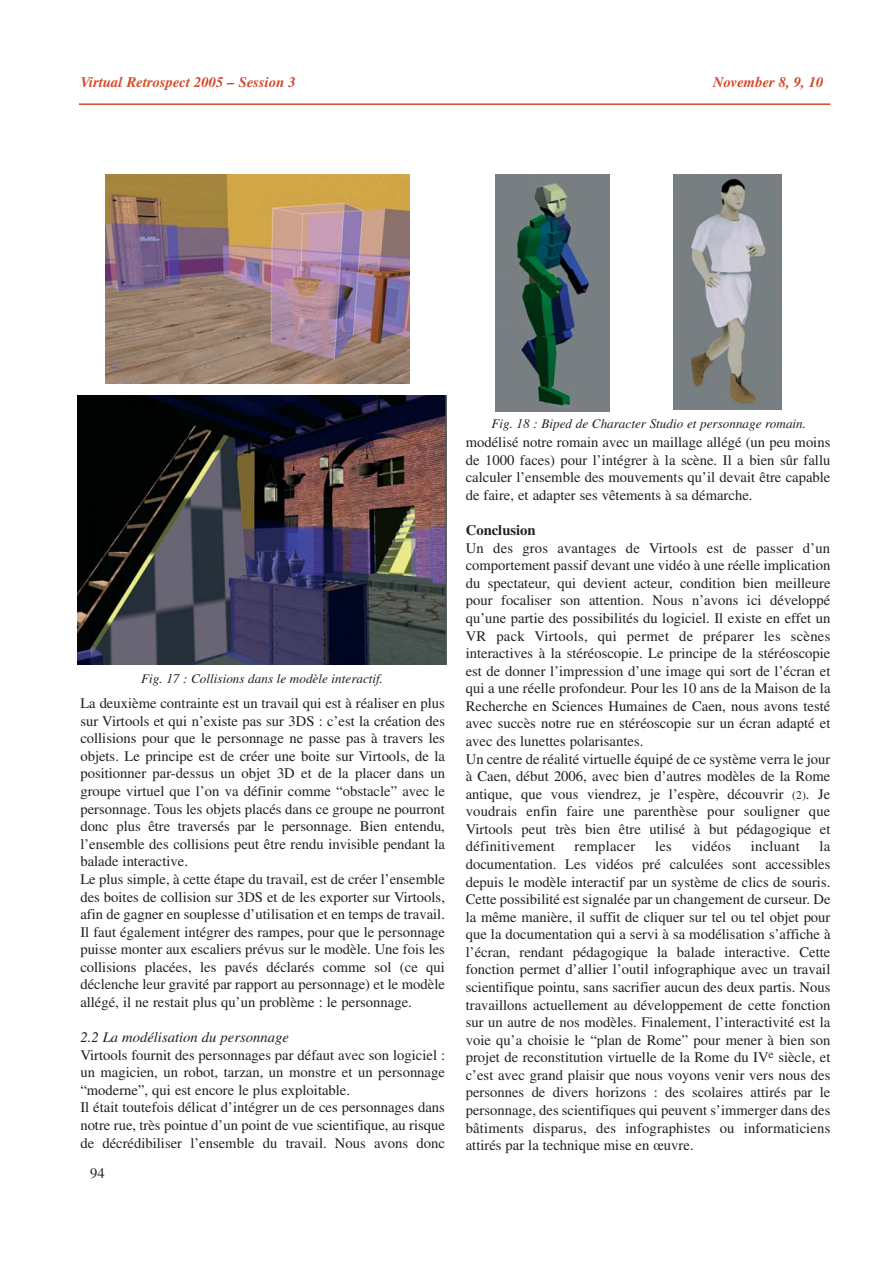
<style>
.page{position:relative;width:893px;height:1263px;background:#fff}
.page>*{position:absolute;margin:0;border:0;box-sizing:border-box;transform-origin:0 0}
.t1{font:14.7px/17.5px "Times";color:#231f20}
.t2{font:italic 700 14.7px "Times";color:#d64626}
.t3{font:italic 14.7px "Times";color:#231f20}
.t4{font:14.7px "Times";letter-spacing:.02em;color:#231f20}
.t5{font:700 14.7px "Times";color:#231f20}
.t6{font:italic 13.2px "Times";color:#231f20}
.s1{font-size:11.7px}
</style>
<div class="page">
<hr style="left:79px;top:103px;width:751px;height:2px;background:#d64626">
<img style="left:106px;top:175px;width:304px;height:208px">
<img style="left:78px;top:396px;width:368px;height:268px">
<img style="left:495px;top:175px;width:114px;height:236px">
<img style="left:673px;top:175px;width:108px;height:235px">
<p class="t2" style="left:80px;top:76px;width:217px">Virtual Retrospect 2005 – Session 3</p>
<p class="t2" style="left:713px;top:76px;width:112px">November 8, 9, 10</p>
<p class="t6" style="left:141px;top:674px;width:244px">Fig. 17 : Collisions dans le modèle interactif.</p>
<p class="t1" style="left:80px;top:696px;width:366px">La deuxième contrainte est un travail qui est à réaliser en plus sur Virtools et qui n’existe pas sur 3DS : c’est la création des collisions pour que le personnage ne passe pas à travers les objets. Le principe est de créer une boite sur Virtools, de la positionner par-dessus un objet 3D et de la placer dans un groupe virtuel que l’on va définir comme “obstacle” avec le personnage. Tous les objets placés dans ce groupe ne pourront donc plus être traversés par le personnage. Bien entendu, l’ensemble des collisions peut être rendu invisible pendant la balade interactive.<br>Le plus simple, à cette étape du travail, est de créer l’ensemble des boites de collision sur 3DS et de les exporter sur Virtools, afin de gagner en souplesse d’utilisation et en temps de travail.<br>Il faut également intégrer des rampes, pour que le personnage puisse monter aux escaliers prévus sur le modèle. Une fois les collisions placées, les pavés déclarés comme sol (ce qui déclenche leur gravité par rapport au personnage) et le modèle allégé, il ne restait plus qu’un problème : le personnage.</p>
<p class="t3" style="left:80px;top:1032px;width:210px">2.2 La modélisation du personnage</p>
<p class="t1" style="left:80px;top:1047px;width:366px">Virtools fournit des personnages par défaut avec son logiciel : un magicien, un robot, tarzan, un monstre et un personnage “moderne”, qui est encore le plus exploitable.<br>Il était toutefois délicat d’intégrer un de ces personnages dans notre rue, très pointue d’un point de vue scientifique, au risque de décrédibiliser l’ensemble du travail. Nous avons donc</p>
<p class="t1" style="left:90px;top:1165px;width:16px">94</p>
<p class="t6" style="left:491px;top:419px;width:316px">Fig. 18 : Biped de Character Studio et personnage romain.</p>
<p class="t1" style="left:466px;top:435px;width:366px;text-align:justify">modélisé notre romain avec un maillage allégé (un peu moins de 1000 faces) pour l’intégrer à la scène. Il a bien sûr fallu calculer l’ensemble des mouvements qu’il devait être capable de faire, et adapter ses vêtements à sa démarche.</p>
<p class="t5" style="left:466px;top:525px;width:71px">Conclusion</p>
<p class="t1" style="left:466px;top:540px;width:366px">Un des gros avantages de Virtools est de passer d’un comportement passif devant une vidéo à une réelle implication du spectateur, qui devient acteur, condition bien meilleure pour focaliser son attention. Nous n’avons ici développé qu’une partie des possibilités du logiciel. Il existe en effet un VR pack Virtools, qui permet de préparer les scènes interactives à la stéréoscopie. Le principe de la stéréoscopie est de donner l’impression d’une image qui sort de l’écran et qui a une réelle profondeur. Pour les 10 ans de la Maison de la Recherche en Sciences Humaines de Caen, nous avons testé avec succès notre rue en stéréoscopie sur un écran adapté et avec des lunettes polarisantes.<br>Un centre de réalité virtuelle équipé de ce système verra le jour à Caen, début 2006, avec bien d’autres modèles de la Rome antique, que vous viendrez, je l’espère, découvrir <span class="s1">(2)</span>. Je voudrais enfin faire une parenthèse pour souligner que Virtools peut très bien être utilisé à but pédagogique et définitivement</p>
<p class="t4" style="left:574px;top:841px;width:62px">remplacer</p>
<p class="t1" style="left:655px;top:839px;width:18px">les</p>
<p class="t1" style="left:691px;top:839px;width:41px">vidéos</p>
<p class="t4" style="left:751px;top:841px;width:51px">incluant</p>
<p class="t1" style="left:466px;top:839px;width:366px;text-align:justify;text-indent:354px">la documentation. Les vidéos pré calculées sont accessibles depuis le modèle interactif par un système de clics de souris.<br>Cette possibilité est signalée par un changement de curseur. De la même manière, il suffit de cliquer sur tel ou tel objet pour que la documentation qui a servi à sa modélisation s’affiche à l’écran, rendant pédagogique la balade interactive. Cette fonction permet d’allier l’outil infographique avec un travail scientifique pointu, sans sacrifier aucun des deux partis. Nous travaillons actuellement au développement de cette fonction sur un autre de nos modèles. Finalement, l’interactivité est la voie qu’a choisie le “plan de Rome” pour mener à bien son projet de reconstitution virtuelle de la Rome du IV<sup>e</sup> siècle, et c’est avec grand plaisir que nous voyons venir vers nous des personnes de divers horizons : des scolaires attirés par le personnage, des scientifiques qui peuvent s’immerger dans des bâtiments disparus, des infographistes ou informaticiens attirés par la technique mise en œuvre.</p>
</div>
